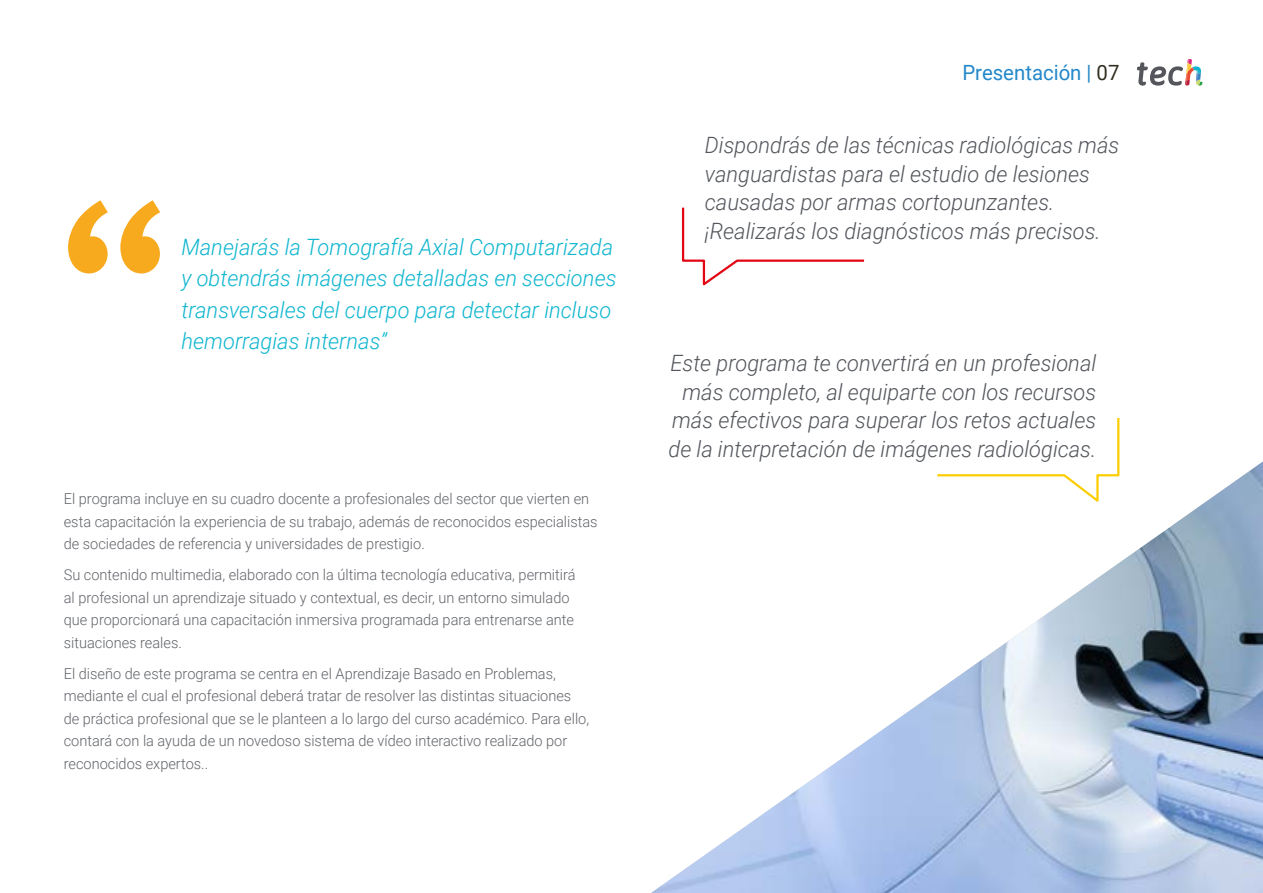
<style>
.page{position:relative;width:1263px;height:893px;background:#fff}
.page>*{position:absolute;margin:0;border:0;box-sizing:border-box;transform-origin:0 0}
.t1{font:italic 300 22.5px/28.5px "Roboto";color:#52555b;text-align:right}
.t2{font:italic 300 22.5px/31.5px "Roboto";color:#0fb6cf}
.t3{font:21px "Roboto";color:#2488c9}
.t4{font:300 15px/22.5px "Roboto";color:#61646a}
.s1{color:#312e20}
</style>
<div class="page">
<img style="left:651px;top:461px;width:612px;height:432px">
<svg style="left:935px;top:418px;width:185px;height:87px"></svg>
<svg style="left:682px;top:207px;width:183px;height:79px"></svg>
<svg style="left:68px;top:200px;width:92px;height:73px"></svg>
<svg style="left:1137px;top:59px;width:65px;height:27px"></svg>
<h1 class="t2" style="left:181px;top:230px;width:437px">Manejarás la Tomografía Axial Computarizada y obtendrás imágenes detalladas en secciones transversales del cuerpo para detectar incluso hemorragias internas”</h1>
<p class="t4" style="left:64px;top:487px;width:535px">El programa incluye en su cuadro docente a profesionales del sector que vierten en esta capacitación la experiencia de su trabajo, además de reconocidos especialistas de sociedades de referencia y universidades de prestigio.</p>
<p class="t4" style="left:64px;top:563px;width:513px">Su contenido multimedia, elaborado con la última tecnología educativa, permitirá al profesional un aprendizaje situado y contextual, es decir, un entorno simulado que proporcionará una capacitación inmersiva programada para entrenarse ante situaciones reales.</p>
<p class="t4" style="left:64px;top:662px;width:527px">El diseño de este programa se centra en el Aprendizaje Basado en Problemas, mediante el cual el profesional deberá tratar de resolver las distintas situaciones de práctica profesional que se le planteen a lo largo del curso académico. Para ello, contará con la ayuda de un novedoso sistema de vídeo interactivo realizado por reconocidos expertos..</p>
<h2 class="t3" style="left:962px;top:57px;width:159px">Presentación | <span class="s1">07</span></h2>
<h1 class="t1" style="left:705px;top:130px;width:416px;text-align:left">Dispondrás de las técnicas radiológicas más vanguardistas para el estudio de lesiones causadas por armas cortopunzantes. ¡Realizarás los diagnósticos más precisos.</h1>
<h1 class="t1" style="left:668px;top:348px;width:429px">Este programa te convertirá en un profesional más completo, al equiparte con los recursos más efectivos para superar los retos actuales de la interpretación de imágenes radiológicas.</h1>
</div>
